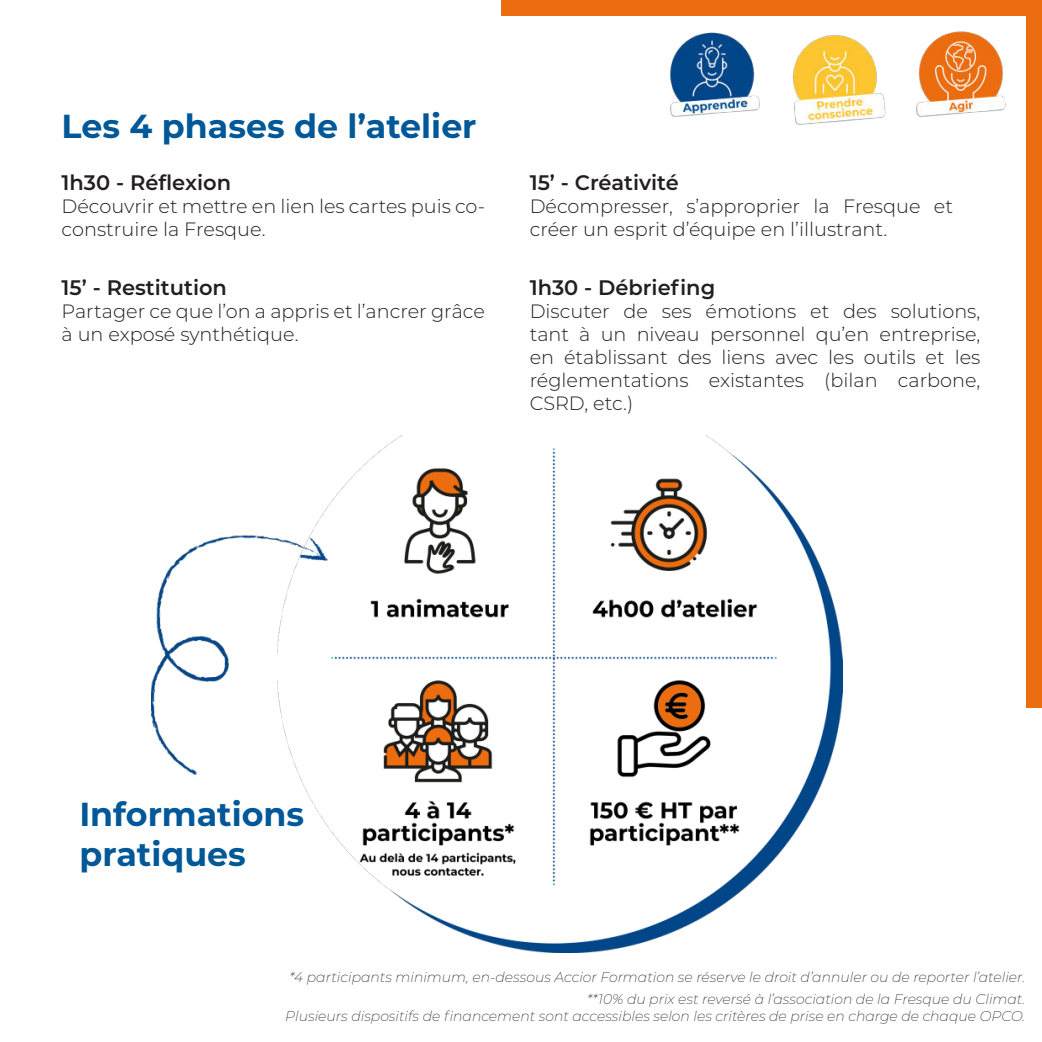
<style>
.page{position:relative;width:1042px;height:1042px;background:#fff}
.page>*{position:absolute;margin:0;border:0;box-sizing:border-box;transform-origin:0 0}
.t1{font:700 33.25px/39.9px "Montserrat";color:#015898}
.t2{font:600 21px "Montserrat";color:#231f20}
.t3{font:300 19.25px/23.1px "Montserrat";color:#231f20}
.t4{font:italic 200 14px/21.7px "Montserrat";color:#231f20;text-align:right}
</style>
<div class="page">
<img style="left:151px;top:435px;width:691px;height:517px">
<img style="left:916px;top:31px;width:90px;height:86px">
<img style="left:670px;top:32px;width:90px;height:85px">
<img style="left:792px;top:35px;width:94px;height:90px">
<div style="left:1026px;top:0;width:16px;height:707px;background:#ec6d0f"></div>
<div style="left:501px;top:0;width:540px;height:15px;background:#ec6d0f"></div>
<h1 class="t1" style="left:62px;top:109px;width:416px">Les 4 phases de l’atelier</h1>
<p class="t2" style="left:62px;top:174px;width:171px">1h30 - Réflexion</p>
<p class="t3" style="left:62px;top:196px;width:425px">Découvrir et mettre en lien les cartes puis co&shy;construire la Fresque.</p>
<p class="t2" style="left:62px;top:278px;width:167px">15’ - Restitution</p>
<p class="t3" style="left:62px;top:301px;width:425px">Partager ce que l’on a appris et l’ancrer grâce à un exposé synthétique.</p>
<p class="t2" style="left:530px;top:174px;width:151px">15’ - Créativité</p>
<p class="t3" style="left:530px;top:196px;width:425px">Décompresser, s’approprier la Fresque et créer un esprit d’équipe en l’illustrant.</p>
<p class="t2" style="left:530px;top:278px;width:187px">1h30 - Débriefing</p>
<p class="t3" style="left:530px;top:301px;width:452px;text-align:justify">Discuter de ses émotions et des solutions, tant à un niveau personnel qu’en entreprise, en établissant des liens avec les outils et les réglementations existantes (bilan carbone, CSRD, etc.)</p>
<h1 class="t1" style="left:79px;top:796px;width:226px">Informations pratiques</h1>
<p class="t4" style="left:289px;top:967px;width:737px">*4 participants minimum, en-dessous Accior Formation se réserve le droit d’annuler ou de reporter l’atelier. **10% du prix est reversé à l’association de la Fresque du Climat.</p>
<p class="t4" style="left:285px;top:1006px;width:741px">Plusieurs dispositifs de financement sont accessibles selon les critères de prise en charge de chaque OPCO.</p>
</div>
